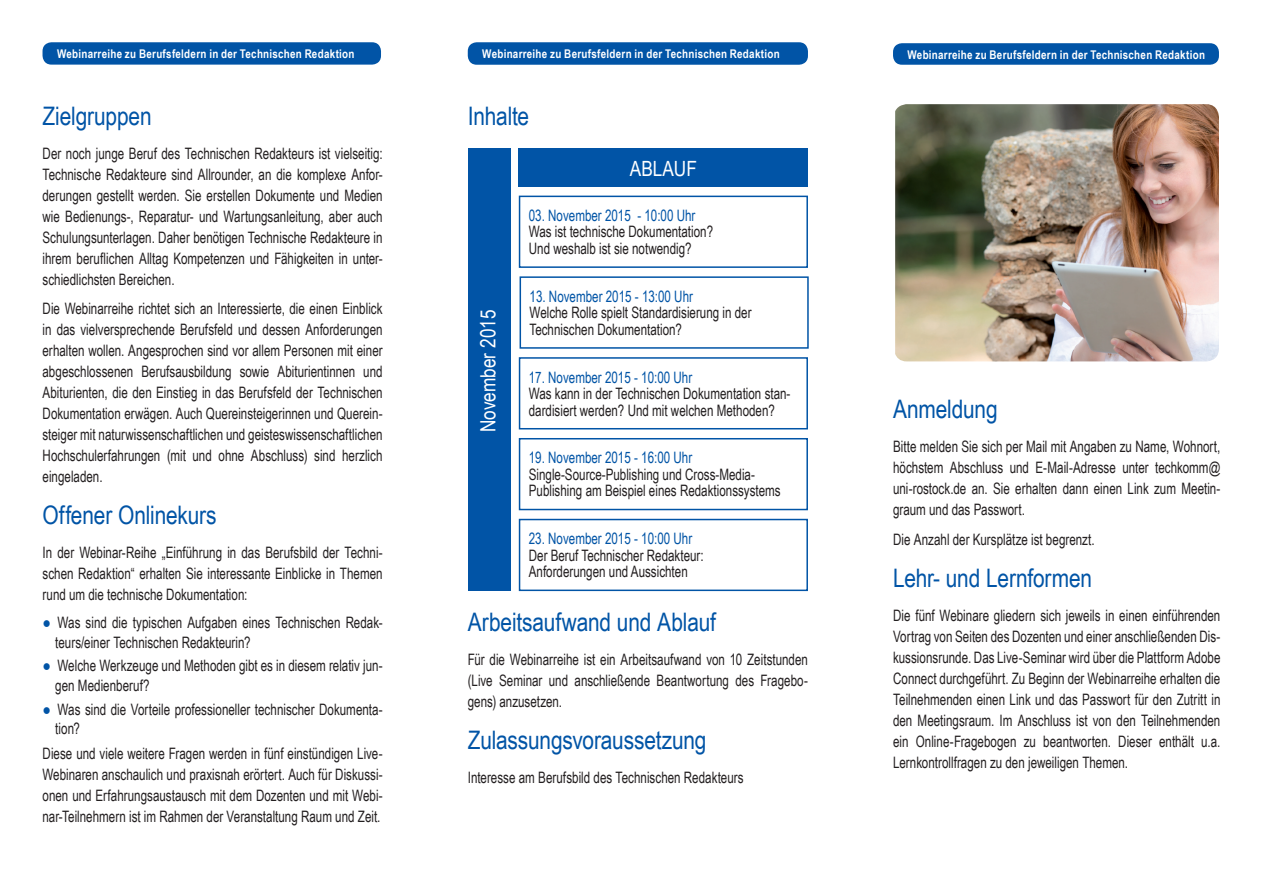
<style>
.page{position:relative;width:1263px;height:893px;background:#fff}
.page>*{position:absolute;margin:0;border:0;box-sizing:border-box;transform-origin:0 0}
.t1{font:25.5px "Arial Narrow";letter-spacing:-.005em;color:#0154a6}
.t2{font:21px "Arial Narrow";color:#fff}
.t3{font:15.75px/21px "Arial Narrow";color:#231f20;scale:.9 1}
.t4{font:15.75px "Arial Narrow";color:#0154a6;scale:.9 1}
.t5{font:700 12px "Arial Narrow";letter-spacing:.02em;color:#fff}
.s1{color:#0154a6}
</style>
<div class="page">
<div style="left:43px;top:42px;width:338px;height:23px;background:#0154a6;border-radius:9px"></div>
<div style="left:468px;top:42px;width:340px;height:23px;background:#0154a6;border-radius:9px"></div>
<div style="left:893px;top:43px;width:326px;height:22px;background:#0154a6;border-radius:9px"></div>
<img style="left:895px;top:104px;width:324px;height:257px">
<div style="left:519px;top:196px;width:289px;height:72px;border:2px solid #0154a6"></div>
<div style="left:519px;top:149px;width:289px;height:38px;background:#0154a6"></div>
<div style="left:468px;top:149px;width:42px;height:442px;background:#0154a6"></div>
<div style="left:519px;top:276px;width:290px;height:73px;border:2px solid #0154a6"></div>
<div style="left:519px;top:357px;width:289px;height:72px;border:2px solid #0154a6"></div>
<div style="left:519px;top:438px;width:289px;height:72px;border:2px solid #0154a6"></div>
<div style="left:519px;top:519px;width:289px;height:72px;border:2px solid #0154a6"></div>
<p class="t5" style="left:57px;top:44px;width:299px">Webinarreihe zu Berufsfeldern in der Technischen Redaktion</p>
<p class="t5" style="left:482px;top:44px;width:299px">Webinarreihe zu Berufsfeldern in der Technischen Redaktion</p>
<p class="t5" style="left:907px;top:45px;width:299px">Webinarreihe zu Berufsfeldern in der Technischen Redaktion</p>
<h1 class="t1" style="left:43px;top:97px;width:111px">Zielgruppen</h1>
<p class="t3" style="left:43px;top:142px;width:379px;text-align:justify">Der noch junge Beruf des Technischen Redakteurs ist vielseitig:<br>Technische Redakteure sind Allrounder, an die komplexe Anfor&shy;derungen gestellt werden. Sie erstellen Dokumente und Medien wie Bedienungs-, Reparatur- und Wartungsanleitung, aber auch Schulungsunterlagen. Daher benötigen Technische Redakteure in ihrem beruflichen Alltag Kompetenzen und Fähigkeiten in unter&shy;schiedlichsten Bereichen.</p>
<p class="t3" style="left:43px;top:297px;width:379px;text-align:justify">Die Webinarreihe richtet sich an Interessierte, die einen Einblick in das vielversprechende Berufsfeld und dessen Anforderungen erhalten wollen. Angesprochen sind vor allem Personen mit einer abgeschlossenen Berufsausbildung sowie Abiturientinnen und Abiturienten, die den Einstieg in das Berufsfeld der Technischen Dokumentation erwägen. Auch Quereinsteigerinnen und Querein&shy;steiger mit naturwissenschaftlichen und geisteswissenschaftlichen Hochschulerfahrungen (mit und ohne Abschluss) sind herzlich eingeladen.</p>
<h1 class="t1" style="left:43px;top:497px;width:176px">Offener Onlinekurs</h1>
<p class="t3" style="left:43px;top:542px;width:379px;text-align:justify">In der Webinar-Reihe „Einführung in das Berufsbild der Techni&shy;schen Redaktion“ erhalten Sie interessante Einblicke in Themen rund um die technische Dokumentation:</p>
<p class="t3" style="left:55px;top:612px;width:365px;line-height:19.5px;text-indent:-13px"><span class="s1">●</span> Was sind die typischen Aufgaben eines Technischen Redak&shy;teurs/einer Technischen Redakteurin?</p>
<p class="t3" style="left:55px;top:655px;width:365px;line-height:19.5px;text-indent:-13px"><span class="s1">●</span> Welche Werkzeuge und Methoden gibt es in diesem relativ jun&shy;gen Medienberuf?</p>
<p class="t3" style="left:55px;top:699px;width:365px;line-height:19.5px;text-indent:-13px"><span class="s1">●</span> Was sind die Vorteile professioneller technischer Dokumenta&shy;tion?</p>
<p class="t3" style="left:43px;top:743px;width:379px;text-align:justify">Diese und viele weitere Fragen werden in fünf einstündigen Live-Webinaren anschaulich und praxisnah erörtert. Auch für Diskussi&shy;onen und Erfahrungsaustausch mit dem Dozenten und mit Webi&shy;nar-Teilnehmern ist im Rahmen der Veranstaltung Raum und Zeit.</p>
<h1 class="t1" style="left:468px;top:97px;width:63px">Inhalte</h1>
<h2 class="t2" style="left:630px;top:153px;width:24px">Ablauf</h2>
<p class="t4" style="left:529px;top:204px;width:187px">03. November 2015 - 10:00 Uhr</p>
<p class="t3" style="left:529px;top:223px;width:206px;line-height:16.5px">Was ist technische Dokumentation?<br>Und weshalb ist sie notwendig?</p>
<p class="t4" style="left:529px;top:285px;width:183px">13. November 2015 - 13:00 Uhr</p>
<p class="t3" style="left:529px;top:304px;width:248px;line-height:16.5px">Welche Rolle spielt Standardisierung in der<br>Technischen Dokumentation?</p>
<p class="t4" style="left:529px;top:365px;width:183px">17. November 2015 - 10:00 Uhr</p>
<p class="t3" style="left:529px;top:385px;width:292px;line-height:16.5px">Was kann in der Technischen Dokumentation stan&shy;dardisiert werden? Und mit welchen Methoden?</p>
<p class="t4" style="left:529px;top:446px;width:183px">19. November 2015 - 16:00 Uhr</p>
<p class="t3" style="left:529px;top:465px;width:281px;line-height:16.5px">Single-Source-Publishing und Cross-Media-<br>Publishing am Beispiel eines Redaktionssystems</p>
<p class="t4" style="left:529px;top:527px;width:183px">23. November 2015 - 10:00 Uhr</p>
<p class="t3" style="left:529px;top:546px;width:196px;line-height:16.5px">Der Beruf Technischer Redakteur:<br>Anforderungen und Aussichten</p>
<h1 class="t1" style="left:468px;top:603px;width:250px">Arbeitsaufwand und Ablauf</h1>
<p class="t3" style="left:468px;top:648px;width:379px;text-align:justify">Für die Webinarreihe ist ein Arbeitsaufwand von 10 Zeitstunden (Live Seminar und anschließende Beantwortung des Fragebo&shy;gens) anzusetzen.</p>
<h1 class="t1" style="left:468px;top:721px;width:240px">Zulassungsvoraussetzung</h1>
<p class="t3" style="left:468px;top:766px;width:308px">Interesse am Berufsbild des Technischen Redakteurs</p>
<h2 class="t2" style="left:473px;top:432px;width:124px;rotate:-90deg">November 2015</h2>
<h1 class="t1" style="left:893px;top:391px;width:106px">Anmeldung</h1>
<p class="t3" style="left:893px;top:435px;width:365px;text-align:justify">Bitte melden Sie sich per Mail mit Angaben zu Name, Wohnort, höchstem Abschluss und E-Mail-Adresse unter techkomm@ uni-rostock.de an. Sie erhalten dann einen Link zum Meetin&shy;graum und das Passwort.</p>
<p class="t3" style="left:893px;top:528px;width:226px">Die Anzahl der Kursplätze ist begrenzt.</p>
<h1 class="t1" style="left:893px;top:559px;width:201px">Lehr- und Lernformen</h1>
<p class="t3" style="left:893px;top:604px;width:365px;text-align:justify">Die fünf Webinare gliedern sich jeweils in einen einführenden Vortrag von Seiten des Dozenten und einer anschließenden Dis&shy;kussionsrunde. Das Live-Seminar wird über die Plattform Adobe Connect durchgeführt. Zu Beginn der Webinarreihe erhalten die Teilnehmenden einen Link und das Passwort für den Zutritt in den Meetingsraum. Im Anschluss ist von den Teilnehmenden ein Online-Fragebogen zu beantworten. Dieser enthält u.a.<br>Lernkontrollfragen zu den jeweiligen Themen.</p>
</div>
